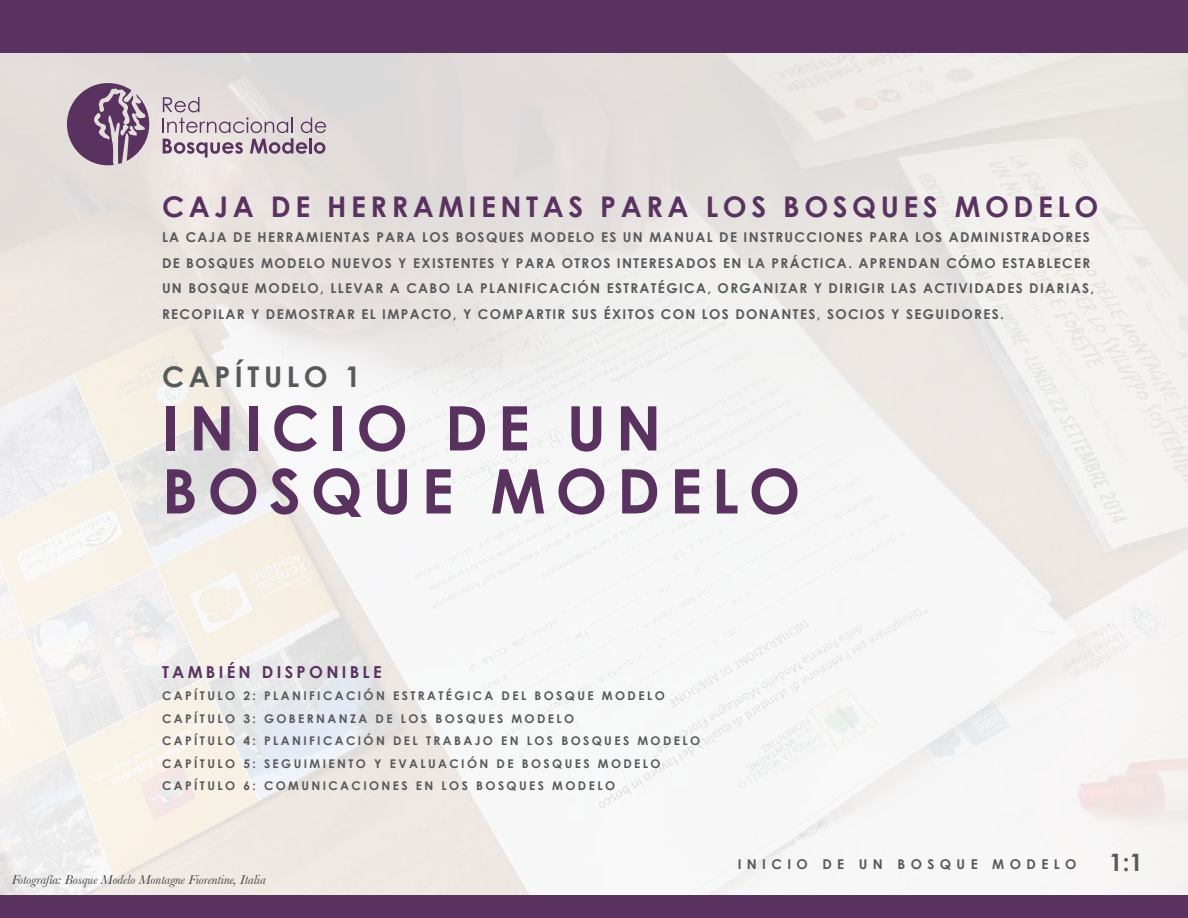
<style>
.page{position:relative;width:1188px;height:918px;background:#fff}
.page>*{position:absolute;margin:0;border:0;box-sizing:border-box;transform-origin:0 0}
.t1{font:700 61.5px/63px "Century Gothic";letter-spacing:.16em;color:#5a325f}
.t2{font:700 28.5px "Century Gothic";letter-spacing:.16em;color:#5a325f}
.t3{font:700 28.5px "Century Gothic";letter-spacing:.16em;color:#58595b}
.t4{font:700 24px "Century Gothic";color:#58595b}
.t5{font:700 16.5px "Century Gothic";letter-spacing:.2em;color:#5a325f}
.t6{font:700 13.5px/25.5px "Century Gothic";letter-spacing:.1em;color:#58595b}
.t7{font:italic 13.5px "Baskerville";color:#414042}
.t8{font:700 13.5px "Century Gothic";letter-spacing:.4em;color:#58595b}
.t9{font:700 12px/22.5px "Century Gothic";letter-spacing:.2em;color:#58595b}
</style>
<div class="page">
<img style="left:0;top:52px;width:1188px;height:843px">
<div style="left:0;top:0;width:1188px;height:52px;background:#5a325f"></div>
<div style="left:0;top:895px;width:1188px;height:23px;background:#5a325f"></div>
<svg style="left:163px;top:97px;width:163px;height:60px"></svg>
<svg style="left:67px;top:83px;width:82px;height:82px"></svg>
<h2 class="t2" style="left:162px;top:189px;width:938px">CAJA DE HERRAMIENTAS PARA LOS BOSQUES MODELO</h2>
<p class="t6" style="left:162px;top:224px;width:934px">LA CAJA DE HERRAMIENTAS PARA LOS BOSQUES MODELO ES UN MANUAL DE INSTRUCCIONES PARA LOS ADMINISTRADORES DE BOSQUES MODELO NUEVOS Y EXISTENTES Y PARA OTROS INTERESADOS EN LA PRÁCTICA. APRENDAN CÓMO ESTABLECER UN BOSQUE MODELO, LLEVAR A CABO LA PLANIFICACIÓN ESTRATÉGICA, ORGANIZAR Y DIRIGIR LAS ACTIVIDADES DIARIAS, RECOPILAR Y DEMOSTRAR EL IMPACTO, Y COMPARTIR SUS ÉXITOS CON LOS DONANTES, SOCIOS Y SEGUIDORES.</p>
<h2 class="t3" style="left:162px;top:359px;width:200px">CAPÍTULO 1</h2>
<h1 class="t1" style="left:162px;top:395px;width:640px">INICIO DE UN<br>BOSQUE MODELO</h1>
<p class="t5" style="left:162px;top:661px;width:221px">TAMBIÉN DISPONIBLE</p>
<p class="t9" style="left:162px;top:684px;width:540px">CAPÍTULO 2: PLANIFICACIÓN ESTRATÉGICA DEL BOSQUE MODELO CAPÍTULO 3: GOBERNANZA DE LOS BOSQUES MODELO<br>CAPÍTULO 4: PLANIFICACIÓN DEL TRABAJO EN LOS BOSQUES MODELO CAPÍTULO 5: SEGUIMIENTO Y EVALUACIÓN DE BOSQUES MODELO CAPÍTULO 6: COMUNICACIONES EN LOS BOSQUES MODELO</p>
<p class="t7" style="left:12px;top:872px;width:256px">Fotografía: Bosque Modelo Montagne Fiorentine, Italia</p>
<p class="t8" style="left:738px;top:856px;width:340px">INICIO DE UN BOSQUE MODELO</p>
<h3 class="t4" style="left:1109px;top:847px;width:35px">1:1</h3>
</div>
